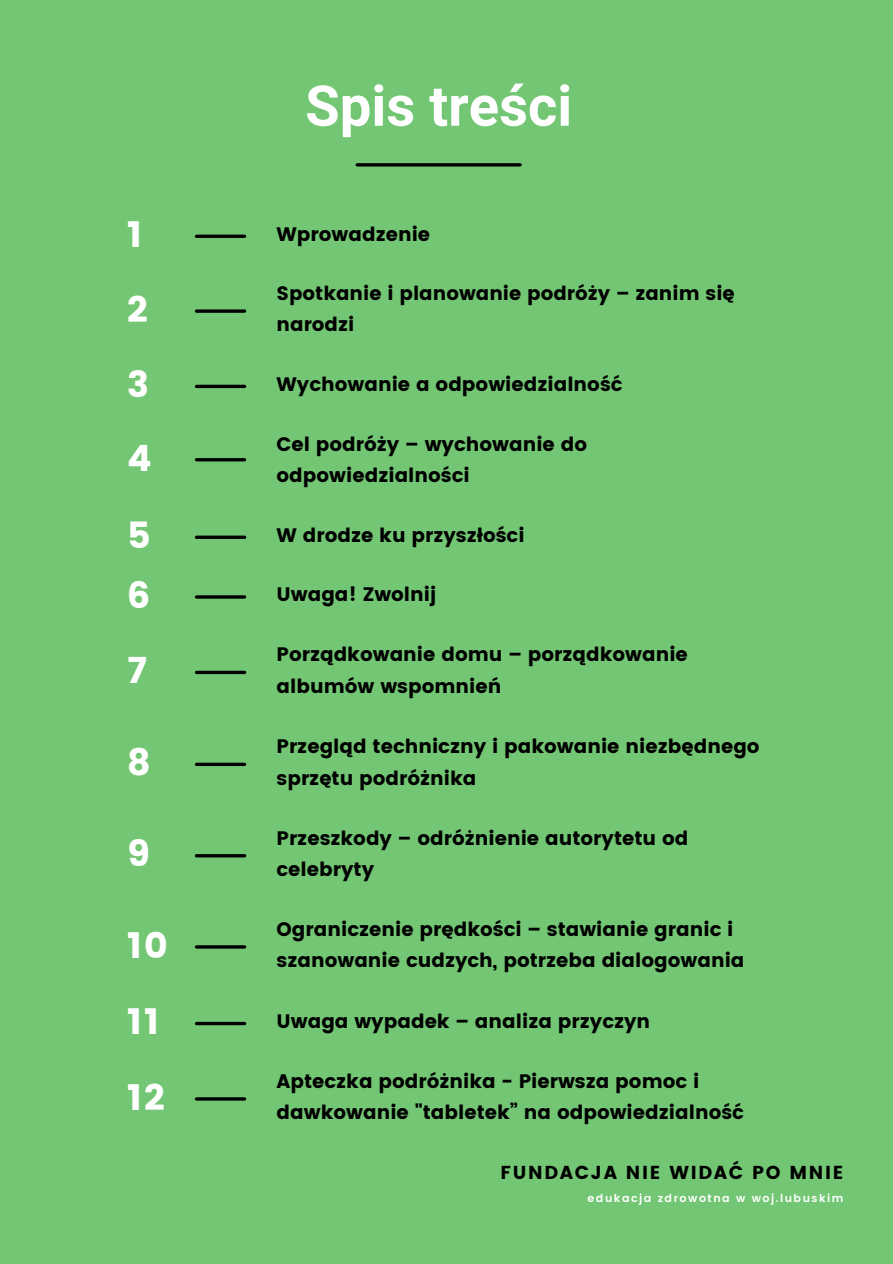
<style>
.page{position:relative;width:893px;height:1264px;background:#fff}
.page>*{position:absolute;margin:0;border:0;box-sizing:border-box;transform-origin:0 0}
.t1{font:700 56.25px "Roboto";color:#fff}
.t2{font:36.3px "Poppins";color:#fff}
.t3{font:19.5px/31.5px "Poppins";color:#000}
.t4{font:19.35px/31.3px "Poppins";color:#000}
.t5{font:18.75px "Poppins";letter-spacing:.09em;color:#000}
.t6{font:600 10.95px "Poppins";letter-spacing:.135em;color:#fff}
</style>
<div class="page">
<div style="left:0;top:0;width:892px;height:1263px;background:#73c673"></div>
<hr style="left:357px;top:163px;width:163px;height:3px;background:#000">
<svg style="left:196px;top:234px;width:48px;height:4px"></svg>
<hr style="left:196px;top:385px;width:48px;height:3px;background:#000">
<svg style="left:196px;top:309px;width:48px;height:4px"></svg>
<hr style="left:196px;top:458px;width:48px;height:3px;background:#000">
<svg style="left:196px;top:535px;width:48px;height:4px"></svg>
<hr style="left:196px;top:595px;width:48px;height:3px;background:#000">
<svg style="left:196px;top:670px;width:48px;height:4px"></svg>
<svg style="left:196px;top:762px;width:48px;height:4px"></svg>
<hr style="left:196px;top:854px;width:48px;height:3px;background:#000">
<hr style="left:196px;top:945px;width:48px;height:3px;background:#000">
<svg style="left:196px;top:1021px;width:48px;height:4px"></svg>
<hr style="left:196px;top:1097px;width:48px;height:3px;background:#000">
<p class="t2" style="left:127px;top:213px;width:17px">1</p>
<p class="t2" style="left:127px;top:288px;width:22px">2</p>
<p class="t2" style="left:127px;top:363px;width:23px">3</p>
<p class="t2" style="left:127px;top:437px;width:26px">4</p>
<p class="t1" style="left:305px;top:74px;width:268px">Spis treści</p>
<p class="t3" style="left:276px;top:218px;width:155px">Wprowadzenie</p>
<p class="t4" style="left:276px;top:277px;width:459px">Spotkanie i planowanie podróży – zanim się narodzi</p>
<p class="t3" style="left:276px;top:368px;width:347px">Wychowanie a odpowiedzialność</p>
<p class="t3" style="left:276px;top:428px;width:312px">Cel podróży – wychowanie do odpowiedzialności</p>
<p class="t2" style="left:127px;top:514px;width:25px">5</p>
<p class="t3" style="left:276px;top:519px;width:249px">W drodze ku przyszłości</p>
<p class="t2" style="left:127px;top:574px;width:25px">6</p>
<p class="t3" style="left:276px;top:579px;width:161px">Uwaga! Zwolnij</p>
<p class="t3" style="left:276px;top:638px;width:413px">Porządkowanie domu – porządkowanie</p>
<p class="t2" style="left:127px;top:649px;width:22px">7</p>
<p class="t3" style="left:276px;top:670px;width:226px">albumów wspomnień</p>
<p class="t3" style="left:276px;top:730px;width:484px">Przegląd techniczny i pakowanie niezbędnego</p>
<p class="t2" style="left:127px;top:741px;width:25px">8</p>
<p class="t3" style="left:276px;top:762px;width:201px">sprzętu podróżnika</p>
<p class="t3" style="left:276px;top:822px;width:413px">Przeszkody – odróżnienie autorytetu od</p>
<p class="t2" style="left:127px;top:832px;width:25px">9</p>
<p class="t3" style="left:276px;top:853px;width:99px">celebryty</p>
<p class="t3" style="left:276px;top:913px;width:469px">Ograniczenie prędkości – stawianie granic i szanowanie cudzych, potrzeba dialogowania</p>
<p class="t2" style="left:127px;top:923px;width:42px">10</p>
<p class="t2" style="left:127px;top:1000px;width:34px">11</p>
<p class="t3" style="left:276px;top:1005px;width:375px">Uwaga wypadek – analiza przyczyn</p>
<p class="t3" style="left:276px;top:1065px;width:469px">Apteczka podróżnika - Pierwsza pomoc i dawkowanie "tabletek” na odpowiedzialność</p>
<p class="t2" style="left:127px;top:1075px;width:39px">12</p>
<p class="t5" style="left:500px;top:1161px;width:344px">FUNDACJA NIE WIDAĆ PO MNIE</p>
<p class="t6" style="left:587px;top:1191px;width:257px">edukacja zdrowotna w woj.lubuskim</p>
</div>
